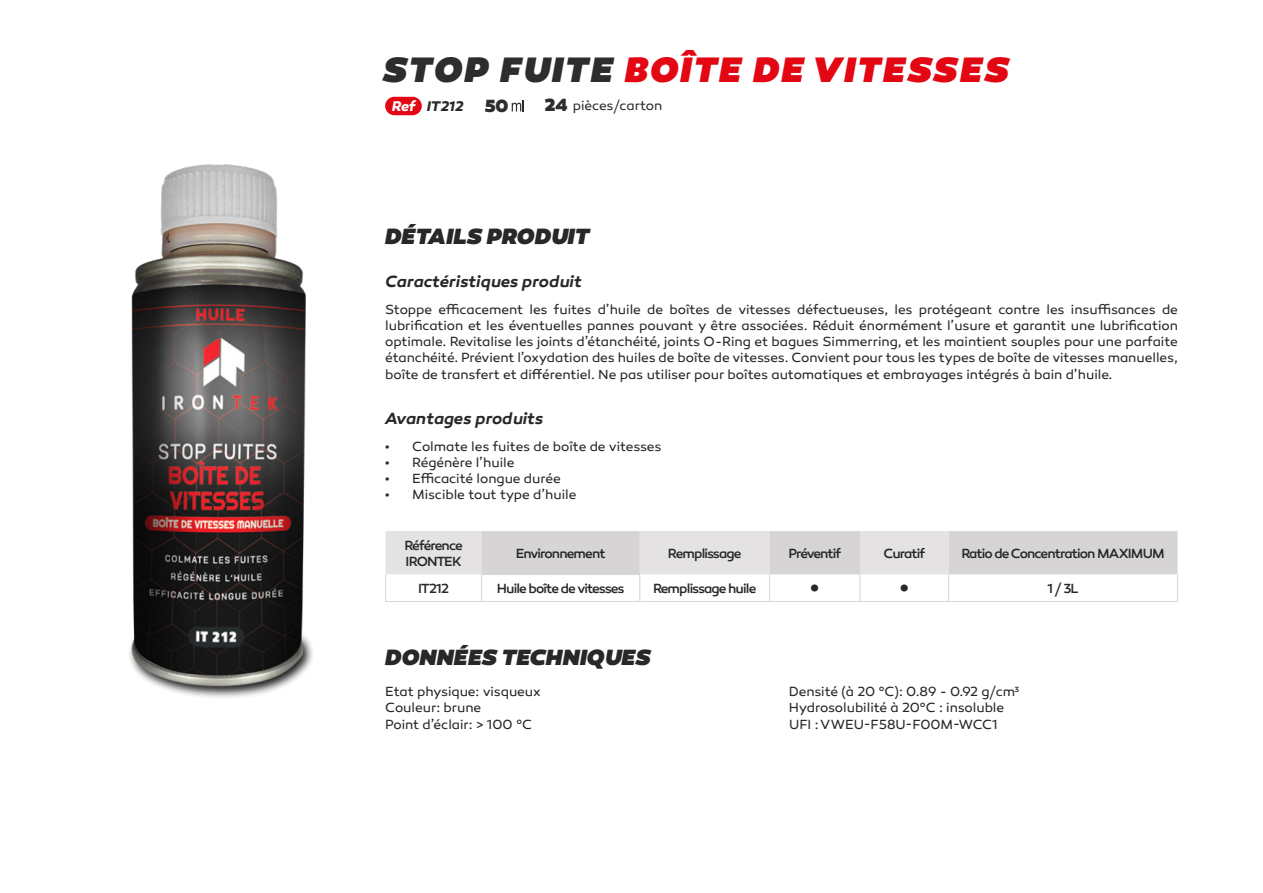
<style>
.page{position:relative;width:1263px;height:893px;background:#fff}
.page>*{position:absolute;margin:0;border:0;box-sizing:border-box;transform-origin:0 0}
.t1{font:italic 900 36px "Canaro";letter-spacing:.06em;color:#e30613}
.t2{font:500 27px "Canaro";color:#282827}
.t3{font:italic 900 22.5px "Canaro";letter-spacing:.01em;color:#282827}
.t4{font:italic 600 16.5px "Canaro";letter-spacing:-.005em;color:#282827}
.t5{font:italic 700 14.25px "Canaro";letter-spacing:-.005em;color:#282827}
.t6{font:13.5px/16.2px "Canaro";letter-spacing:-.005em;color:#282827}
.t7{font:500 13.5px/16.2px "Canaro";letter-spacing:-.065em;color:#282827}
.t8{font:13.5px "Canaro";letter-spacing:-.005em;color:#2d2d2c}
.s1{color:#2d2d2c}
.s2{color:#fff}
.s3{font-weight:900;font-style:normal;font-size:18px;color:#2d2d2c}
.s4{font-weight:900;font-size:18px}
</style>
<div class="page">
<hr style="left:385px;top:601px;width:97px;height:1px;background:#d7d4d5">
<svg style="left:385px;top:531px;width:793px;height:70px"></svg>
<hr style="left:482px;top:601px;width:158px;height:1px;background:#d7d4d5">
<hr style="left:640px;top:601px;width:129px;height:1px;background:#d7d4d5">
<hr style="left:770px;top:601px;width:90px;height:1px;background:#d7d4d5">
<hr style="left:860px;top:601px;width:89px;height:1px;background:#d7d4d5">
<hr style="left:949px;top:601px;width:229px;height:1px;background:#d7d4d5">
<div style="left:385px;top:97px;width:37px;height:18px;background:#e30613;border-radius:9px"></div>
<svg style="left:512px;top:100px;width:12px;height:11px"></svg>
<img style="left:129px;top:164px;width:184px;height:534px">
<h1 class="t1" style="left:383px;top:46px;width:627px"><span class="s1">STOP FUITE</span> BOÎTE DE VITESSES</h1>
<p class="t5" style="left:392px;top:98px;width:118px"><span class="s2">Ref</span> IT212 <span class="s3">50</span></p>
<p class="t8" style="left:545px;top:98px;width:119px"><span class="s4">24</span> pièces/carton</p>
<h3 class="t3" style="left:385px;top:221px;width:206px">DÉTAILS PRODUIT</h3>
<p class="t4" style="left:385px;top:271px;width:198px">Caractéristiques produit</p>
<p class="t6" style="left:385px;top:301px;width:794px;text-align:justify">Stoppe efficacement les fuites d’huile de boîtes de vitesses défectueuses, les protégeant contre les insuffisances de lubrification et les éventuelles pannes pouvant y être associées. Réduit énormément l’usure et garantit une lubrification optimale. Revitalise les joints d’étanchéité, joints O-Ring et bagues Simmerring, et les maintient souples pour une parfaite étanchéité. Prévient l’oxydation des huiles de boîte de vitesses. Convient pour tous les types de boîte de vitesses manuelles, boîte de transfert et différentiel. Ne pas utiliser pour boîtes automatiques et embrayages intégrés à bain d’huile.</p>
<p class="t4" style="left:385px;top:408px;width:160px">Avantages produits</p>
<p class="t6" style="left:385px;top:438px;width:278px">• Colmate les fuites de boîte de vitesses</p>
<p class="t6" style="left:385px;top:455px;width:131px">• Régénère l’huile</p>
<p class="t6" style="left:385px;top:471px;width:177px">• Efficacité longue durée</p>
<p class="t6" style="left:385px;top:487px;width:193px">• Miscible tout type d’huile</p>
<p class="t7" style="left:404px;top:537px;width:60px">Référence<br>IRONTEK</p>
<p class="t7" style="left:516px;top:545px;width:91px">Environnement</p>
<p class="t7" style="left:668px;top:545px;width:75px">Remplissage</p>
<p class="t7" style="left:788px;top:545px;width:54px">Préventif</p>
<p class="t7" style="left:883px;top:545px;width:43px">Curatif</p>
<p class="t7" style="left:961px;top:545px;width:205px">Ratio de Concentration MAXIMUM</p>
<p class="t7" style="left:418px;top:580px;width:32px">IT212</p>
<p class="t7" style="left:497px;top:580px;width:129px">Huile boîte de vitesses</p>
<p class="t7" style="left:653px;top:580px;width:105px">Remplissage huile</p>
<h2 class="t2" style="left:810px;top:571px;width:11px">•</h2>
<h2 class="t2" style="left:900px;top:571px;width:11px">•</h2>
<p class="t7" style="left:1047px;top:580px;width:33px">1 / 3L</p>
<h3 class="t3" style="left:385px;top:643px;width:267px">DONNÉES TECHNIQUES</h3>
<p class="t6" style="left:385px;top:684px;width:157px">Etat physique: visqueux<br>Couleur: brune<br>Point d’éclair: &gt; 100 °C</p>
<p class="t6" style="left:789px;top:684px;width:232px">Densité (à 20 °C): 0.89 - 0.92 g/cm³<br>Hydrosolubilité à 20°C : insoluble<br>UFI : VWEU-F58U-F00M-WCC1</p>
</div>
